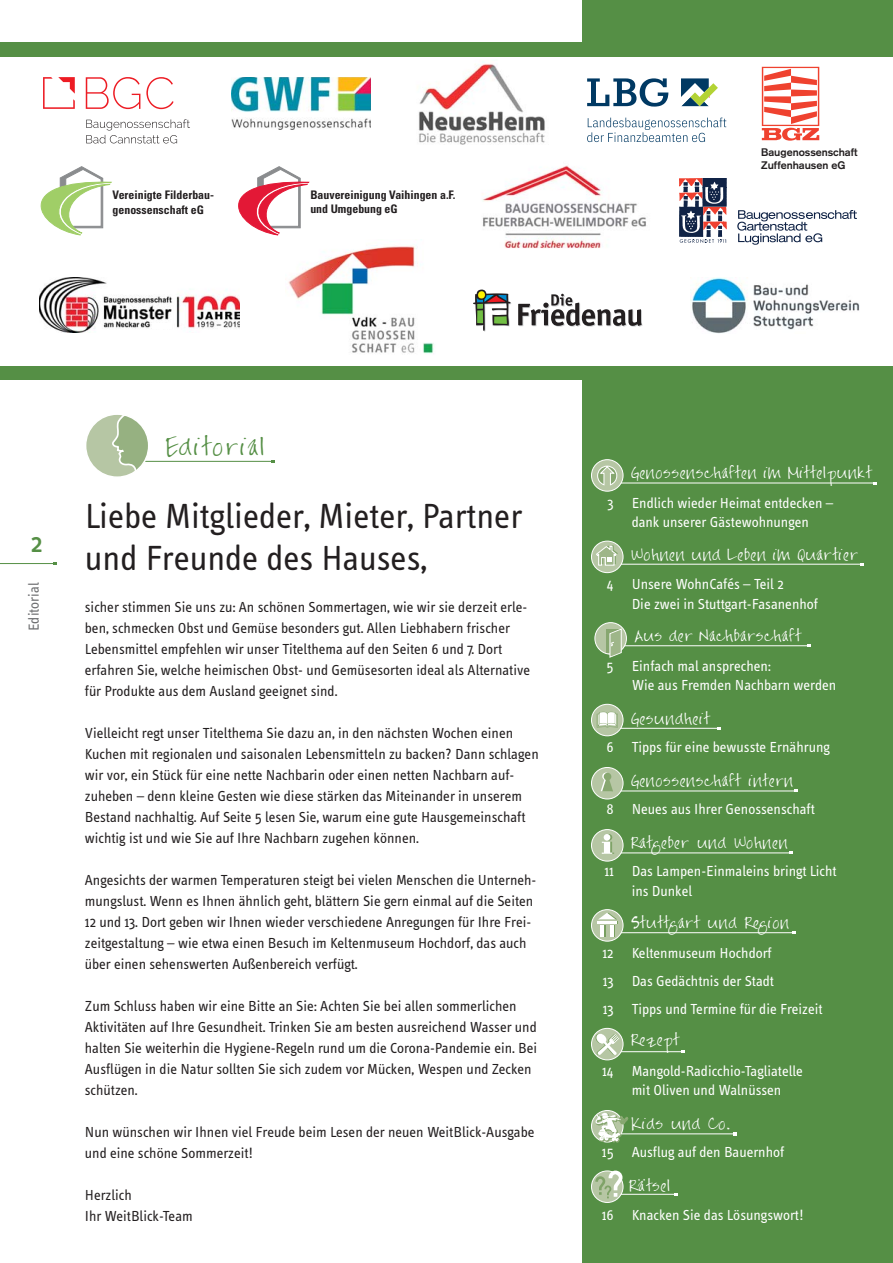
<style>
.page{position:relative;width:893px;height:1263px;background:#fff}
.page>*{position:absolute;margin:0;border:0;box-sizing:border-box;transform-origin:0 0}
.t1{font:36px/42px "Info Text";color:#231f20}
.t2{font:500 27px "Info Text";color:#558f45}
.t3{font:21px "FG Jayne Print";letter-spacing:.1em;color:#558f45}
.t4{font:15px/21px "Info Text";color:#231f20}
.t5{font:15px/19.5px "Info Text";color:#fff}
.t6{font:15px "Info Text";color:#6d6e70}
.t7{font:13.5px "FG Jayne Print";letter-spacing:.05em;color:#fff}
.t8{font:700 condensed 11.85px/14.2px "Univers LT Std";color:#231f20}
.t9{font:700 10.8px/12.9px "Akzidenz Grotesk";color:#231f20}
</style>
<div class="page">
<div style="left:582px;top:0;width:310px;height:1263px;background:#558f45"></div>
<hr style="left:0;top:563px;width:55px;height:1px;background:#558f45">
<hr style="left:117px;top:461px;width:156px;height:1px;background:#558f45">
<div style="left:86px;top:414px;width:63px;height:63px;background:#b6c6a4;border-radius:50%"></div>
<svg style="left:112px;top:416px;width:37px;height:59px"></svg>
<div style="left:85px;top:413px;width:64px;height:65px;border:2px solid #fff;border-radius:50%"></div>
<hr style="left:607px;top:483px;width:267px;height:1px;background:#fff">
<svg style="left:591px;top:460px;width:32px;height:31px"></svg>
<div style="left:591px;top:459px;width:32px;height:33px;border:1px solid #fff;border-radius:50%"></div>
<svg style="left:596px;top:465px;width:21px;height:21px"></svg>
<div style="left:0;top:43px;width:892px;height:337px;background:#558f45"></div>
<div style="left:0;top:57px;width:892px;height:309px;background:#fff"></div>
<hr style="left:608px;top:932px;width:185px;height:1px;background:#fff">
<svg style="left:591px;top:910px;width:32px;height:31px"></svg>
<div style="left:591px;top:909px;width:32px;height:33px;border:1px solid #fff;border-radius:50%"></div>
<hr style="left:598px;top:921px;width:20px;height:2px;background:#779f5f">
<hr style="left:597px;top:921px;width:20px;height:2px;background:#fff">
<hr style="left:600px;top:925px;width:4px;height:11px;background:#fff">
<svg style="left:604px;top:925px;width:10px;height:11px"></svg>
<svg style="left:598px;top:913px;width:19px;height:6px"></svg>
<hr style="left:608px;top:1134px;width:127px;height:1px;background:#fff">
<svg style="left:591px;top:1111px;width:32px;height:31px"></svg>
<div style="left:591px;top:1110px;width:32px;height:32px;border:1px solid #fff;border-radius:50%"></div>
<svg style="left:595px;top:1113px;width:33px;height:30px"></svg>
<hr style="left:610px;top:1194px;width:65px;height:1px;background:#fff">
<svg style="left:591px;top:1171px;width:32px;height:31px"></svg>
<div style="left:591px;top:1171px;width:32px;height:32px;border:1px solid #fff;border-radius:50%"></div>
<svg style="left:595px;top:1171px;width:27px;height:27px"></svg>
<hr style="left:609px;top:791px;width:187px;height:1px;background:#fff">
<div style="left:591px;top:767px;width:32px;height:32px;background:#b6c6a4;border-radius:50%"></div>
<div style="left:591px;top:767px;width:32px;height:32px;border:1px solid #fff;border-radius:50%"></div>
<svg style="left:601px;top:773px;width:12px;height:18px"></svg>
<hr style="left:607px;top:853px;width:183px;height:1px;background:#fff">
<div style="left:591px;top:830px;width:32px;height:31px;background:#b6c6a4;border-radius:50%"></div>
<div style="left:591px;top:829px;width:32px;height:32px;border:1px solid #fff;border-radius:50%"></div>
<svg style="left:601px;top:834px;width:13px;height:20px"></svg>
<hr style="left:615px;top:564px;width:246px;height:1px;background:#fff">
<svg style="left:591px;top:541px;width:32px;height:32px"></svg>
<div style="left:591px;top:541px;width:32px;height:32px;border:1px solid #fff;border-radius:50%"></div>
<svg style="left:595px;top:545px;width:23px;height:21px"></svg>
<img style="left:679px;top:178px;width:47px;height:59px">
<img style="left:679px;top:185px;width:48px;height:45px">
<img style="left:679px;top:178px;width:44px;height:7px">
<svg style="left:679px;top:239px;width:46px;height:4px"></svg>
<svg style="left:737px;top:210px;width:119px;height:35px"></svg>
<svg style="left:40px;top:166px;width:72px;height:70px"></svg>
<svg style="left:473px;top:290px;width:38px;height:42px"></svg>
<svg style="left:518px;top:294px;width:124px;height:33px"></svg>
<svg style="left:761px;top:67px;width:58px;height:74px"></svg>
<img style="left:231px;top:77px;width:139px;height:52px">
<img style="left:418px;top:61px;width:127px;height:84px">
<svg style="left:86px;top:77px;width:54px;height:32px"></svg>
<svg style="left:146px;top:77px;width:28px;height:32px"></svg>
<svg style="left:86px;top:119px;width:104px;height:24px"></svg>
<svg style="left:43px;top:77px;width:32px;height:32px"></svg>
<img style="left:482px;top:165px;width:165px;height:83px">
<img style="left:690px;top:278px;width:169px;height:56px">
<svg style="left:681px;top:78px;width:37px;height:28px"></svg>
<svg style="left:587px;top:78px;width:81px;height:29px"></svg>
<svg style="left:587px;top:118px;width:139px;height:24px"></svg>
<img style="left:288px;top:239px;width:146px;height:115px">
<img style="left:39px;top:278px;width:201px;height:54px">
<div style="left:152px;top:323px;width:20px;height:5px;background:#fff"></div>
<hr style="left:609px;top:728px;width:110px;height:1px;background:#fff">
<div style="left:591px;top:704px;width:32px;height:32px;background:#b6c6a4;border-radius:50%"></div>
<div style="left:591px;top:704px;width:32px;height:32px;border:1px solid #fff;border-radius:50%"></div>
<svg style="left:596px;top:712px;width:22px;height:16px"></svg>
<svg style="left:238px;top:166px;width:71px;height:70px"></svg>
<hr style="left:611px;top:645px;width:197px;height:1px;background:#fff">
<div style="left:595px;top:623px;width:31px;height:31px;background:#b6c6a4;border-radius:50%"></div>
<div style="left:594px;top:622px;width:32px;height:33px;border:1px solid #fff;border-radius:50%"></div>
<div style="left:606px;top:629px;width:15px;height:23px;background:#87a770"></div>
<svg style="left:609px;top:628px;width:13px;height:30px"></svg>
<hr style="left:607px;top:1051px;width:76px;height:1px;background:#fff">
<svg style="left:591px;top:1028px;width:32px;height:32px"></svg>
<div style="left:591px;top:1028px;width:32px;height:32px;border:1px solid #fff;border-radius:50%"></div>
<svg style="left:595px;top:1034px;width:24px;height:21px"></svg>
<p class="t8" style="left:113px;top:189px;width:103px">Vereinigte Filderbau&shy;genossenschaft eG</p>
<p class="t8" style="left:310px;top:188px;width:147px">Bauvereinigung Vaihingen a.F. und Umgebung eG</p>
<p class="t9" style="left:761px;top:147px;width:98px">Baugenossenschaft<br>Zuffenhausen eG</p>
<h2 class="t2" style="left:31px;top:533px;width:13px">2</h2>
<p class="t6" style="left:28px;top:631px;width:50px;rotate:-90deg">Editorial</p>
<h3 class="t3" style="left:166px;top:438px;width:101px">Editorial</h3>
<h1 class="t1" style="left:85px;top:498px;width:438px">Liebe Mitglieder, Mieter, Partner und Freunde des Hauses,</h1>
<p class="t4" style="left:85px;top:597px;width:447px">sicher stimmen Sie uns zu: An schönen Sommertagen, wie wir sie derzeit erle&shy;ben, schmecken Obst und Gemüse besonders gut. Allen Liebhabern frischer Lebensmittel empfehlen wir unser Titelthema auf den Seiten 6 und 7. Dort erfahren Sie, welche heimischen Obst- und Gemüsesorten ideal als Alternative für Produkte aus dem Ausland geeignet sind.</p>
<p class="t4" style="left:85px;top:723px;width:455px">Vielleicht regt unser Titelthema Sie dazu an, in den nächsten Wochen einen Kuchen mit regionalen und saisonalen Lebensmitteln zu backen? Dann schlagen wir vor, ein Stück für eine nette Nachbarin oder einen netten Nachbarn auf&shy;zuheben – denn kleine Gesten wie diese stärken das Miteinander in unserem Bestand nachhaltig. Auf Seite 5 lesen Sie, warum eine gute Hausgemeinschaft wichtig ist und wie Sie auf Ihre Nachbarn zugehen können.</p>
<p class="t4" style="left:85px;top:870px;width:453px">Angesichts der warmen Temperaturen steigt bei vielen Menschen die Unterneh&shy;mungslust. Wenn es Ihnen ähnlich geht, blättern Sie gern einmal auf die Seiten 12 und 13. Dort geben wir Ihnen wieder verschiedene Anregungen für Ihre Frei&shy;zeitgestaltung – wie etwa einen Besuch im Keltenmuseum Hochdorf, das auch über einen sehenswerten Außenbereich verfügt.</p>
<p class="t4" style="left:85px;top:996px;width:454px">Zum Schluss haben wir eine Bitte an Sie: Achten Sie bei allen sommerlichen Aktivitäten auf Ihre Gesundheit. Trinken Sie am besten ausreichend Wasser und halten Sie weiterhin die Hygiene-Regeln rund um die Corona-Pandemie ein. Bei Ausflügen in die Natur sollten Sie sich zudem vor Mücken, Wespen und Zecken schützen.</p>
<p class="t4" style="left:85px;top:1122px;width:451px">Nun wünschen wir Ihnen viel Freude beim Lesen der neuen WeitBlick-Ausgabe und eine schöne Sommerzeit!</p>
<p class="t4" style="left:85px;top:1185px;width:109px">Herzlich<br>Ihr WeitBlick-Team</p>
<p class="t7" style="left:631px;top:467px;width:241px">Genossenschaften im Mittelpunkt</p>
<p class="t5" style="left:607px;top:494px;width:227px;text-align:center">3 Endlich wieder Heimat entdecken – dank unserer Gästewohnungen</p>
<p class="t7" style="left:631px;top:549px;width:228px">Wohnen und Leben im Quartier</p>
<p class="t5" style="left:631px;top:576px;width:188px;text-indent:-25px">4 Unsere WohnCafés – Teil 2<br>Die zwei in Stuttgart-Fasanenhof</p>
<p class="t7" style="left:635px;top:630px;width:167px">Aus der Nachbarschaft</p>
<p class="t5" style="left:631px;top:657px;width:206px;text-indent:-25px">5 Einfach mal ansprechen:<br>Wie aus Fremden Nachbarn werden</p>
<p class="t7" style="left:631px;top:713px;width:79px">Gesundheit</p>
<p class="t5" style="left:606px;top:739px;width:225px">6 Tipps für eine bewusste Ernährung</p>
<p class="t7" style="left:631px;top:775px;width:163px">Genossenschaft intern</p>
<p class="t5" style="left:606px;top:801px;width:210px">8 Neues aus Ihrer Genossenschaft</p>
<p class="t7" style="left:631px;top:837px;width:158px">Ratgeber und Wohnen</p>
<p class="t5" style="left:631px;top:863px;width:206px;text-indent:-27px">11 Das Lampen-Einmaleins bringt Licht ins Dunkel</p>
<p class="t7" style="left:631px;top:917px;width:159px">Stuttgart und Region</p>
<p class="t5" style="left:602px;top:940px;width:222px;line-height:28px">12 Keltenmuseum Hochdorf<br>13 Das Gedächtnis der Stadt<br>13 Tipps und Termine für die Freizeit</p>
<p class="t7" style="left:631px;top:1034px;width:49px">Rezept</p>
<p class="t5" style="left:602px;top:1062px;width:202px;text-align:center">14 Mangold-Radicchio-Tagliatelle mit Oliven und Walnüssen</p>
<p class="t7" style="left:631px;top:1117px;width:100px">Kids und Co.</p>
<p class="t5" style="left:602px;top:1144px;width:184px">15 Ausflug auf den Bauernhof</p>
<p class="t7" style="left:629px;top:1179px;width:43px">Rätsel</p>
<p class="t5" style="left:602px;top:1206px;width:203px">16 Knacken Sie das Lösungswort!</p>
</div>
